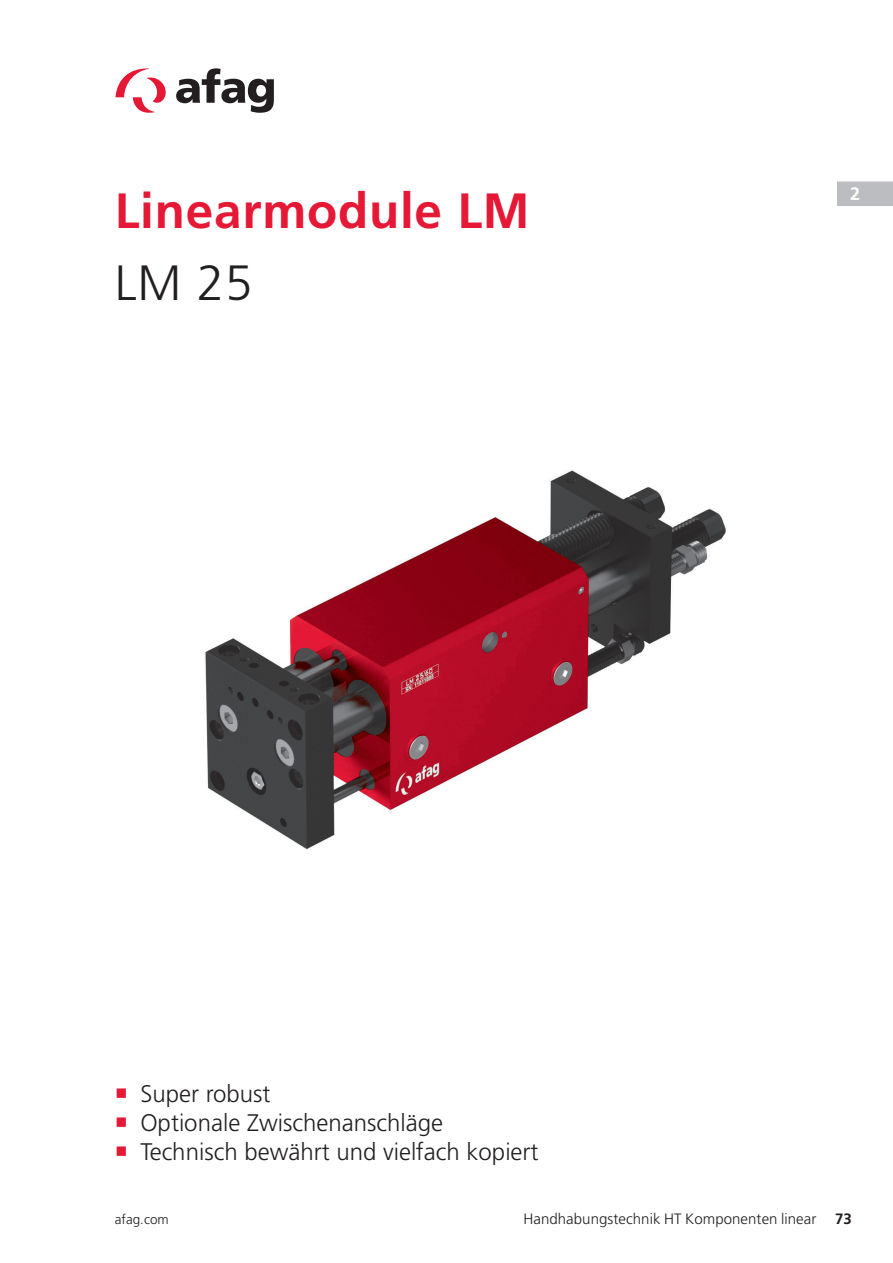
<style>
.page{position:relative;width:893px;height:1263px;background:#fff}
.page>*{position:absolute;margin:0;border:0;box-sizing:border-box;transform-origin:0 0}
.t1{font:700 49.5px "Frutiger LT Pro";letter-spacing:.015em;color:#e51836}
.t2{font:300 49.5px "Frutiger LT Pro";color:#231f20}
.t3{font:300 24px/28.8px "Frutiger LT Pro";color:#231f20}
.t4{font:700 18px "Frutiger LT Pro";color:#fff}
.t5{font:300 15px "Frutiger LT Pro";letter-spacing:.005em;color:#231f20}
.t6{font:300 13.5px "Frutiger LT Pro";color:#231f20}
.s1{font-weight:700}
</style>
<div class="page">
<svg style="left:115px;top:68px;width:51px;height:45px"></svg>
<svg style="left:176px;top:68px;width:98px;height:45px"></svg>
<img style="left:205px;top:470px;width:521px;height:380px">
<div style="left:837px;top:181px;width:56px;height:25px;background:#bcbdc0"></div>
<hr style="left:837px;top:181px;width:56px;height:1px;background:#fff">
<h1 class="t1" style="left:115px;top:181px;width:416px">Linearmodule LM</h1>
<h1 class="t2" style="left:115px;top:254px;width:139px">LM 25</h1>
<p class="t4" style="left:850px;top:183px;width:12px">2</p>
<p class="t3" style="left:140px;top:1080px;width:400px">Super robust<br>Optionale Zwischenanschläge<br>Technisch bewährt und vielfach kopiert</p>
<p class="t6" style="left:115px;top:1211px;width:55px">afag.com</p>
<p class="t5" style="left:523px;top:1210px;width:330px">Handhabungstechnik HT Komponenten linear <span class="s1">73</span></p>
</div>
